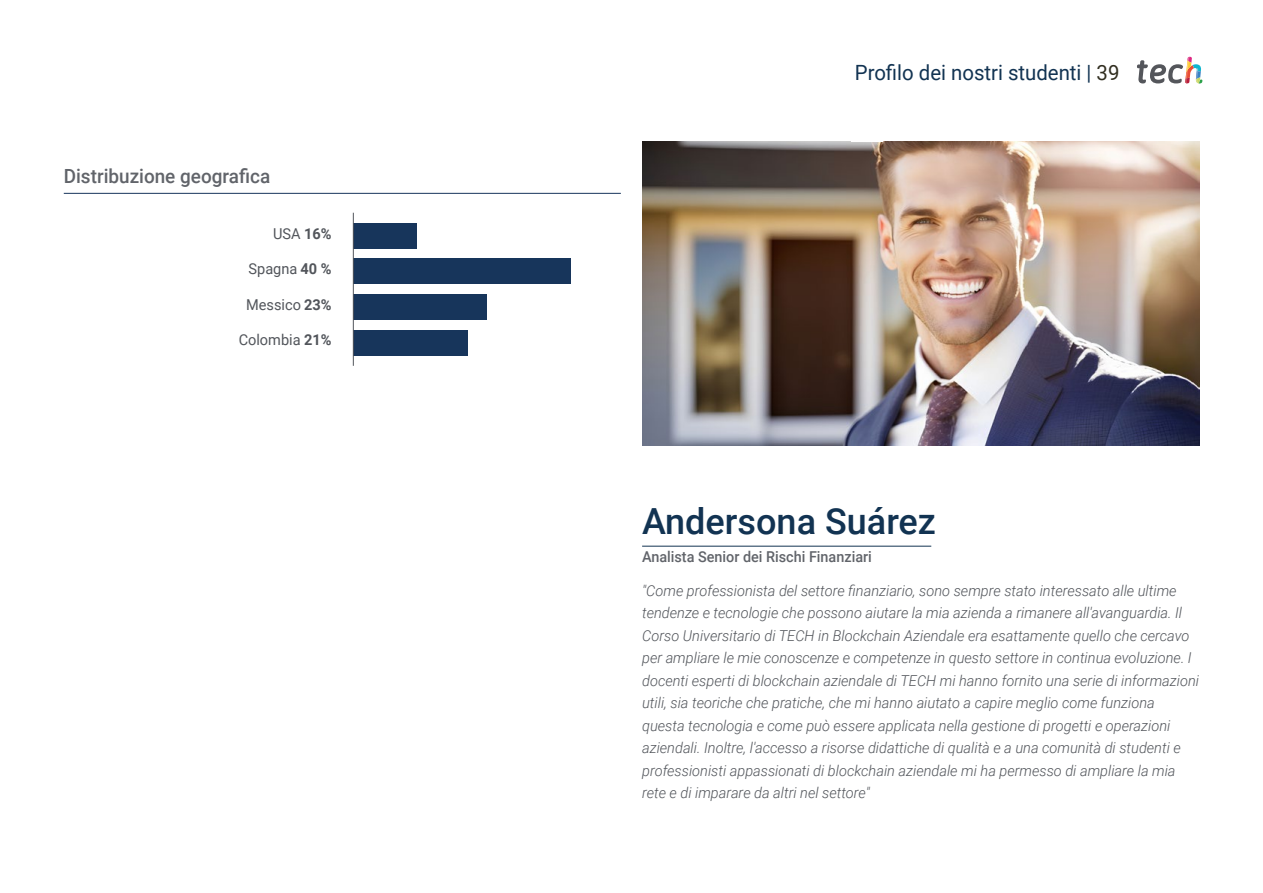
<style>
.page{position:relative;width:1263px;height:893px;background:#fff}
.page>*{position:absolute;margin:0;border:0;box-sizing:border-box;transform-origin:0 0}
.t1{font:500 36px "Roboto";color:#123352}
.t2{font:21px "Roboto";color:#123352}
.t3{font:500 19.5px "Roboto";color:#61646a}
.t4{font:italic 300 15px/22.5px "Roboto";color:#52555b}
.t5{font:15px "Roboto";color:#52555b}
.t6{font:500 15px "Roboto";color:#61646a;scale:.96 1}
.s1{font-weight:700}
.s2{color:#312e20}
</style>
<div class="page">
<hr style="left:642px;top:546px;width:289px;height:1px;background:#123352">
<svg style="left:1137px;top:57px;width:65px;height:27px"></svg>
<hr style="left:64px;top:193px;width:557px;height:1px;background:#17355b">
<div style="left:353px;top:223px;width:64px;height:26px;background:#17355b"></div>
<div style="left:353px;top:259px;width:218px;height:25px;background:#17355b"></div>
<div style="left:353px;top:294px;width:134px;height:26px;background:#17355b"></div>
<div style="left:353px;top:330px;width:115px;height:25px;background:#17355b"></div>
<hr style="left:353px;top:213px;width:1px;height:153px;background:#52555b">
<img style="left:642px;top:141px;width:557px;height:304px">
<h3 class="t3" style="left:64px;top:162px;width:208px">Distribuzione geografica</h3>
<p class="t5" style="left:273px;top:223px;width:60px">USA <span class="s1">16%</span></p>
<p class="t5" style="left:249px;top:258px;width:85px">Spagna <span class="s1">40 %</span></p>
<p class="t5" style="left:246px;top:294px;width:87px">Messico <span class="s1">23%</span></p>
<p class="t5" style="left:239px;top:329px;width:95px">Colombia <span class="s1">21%</span></p>
<h2 class="t2" style="left:855px;top:57px;width:266px">Profilo dei nostri studenti | <span class="s2">39</span></h2>
<h1 class="t1" style="left:642px;top:496px;width:295px">Andersona Suárez</h1>
<p class="t6" style="left:642px;top:546px;width:241px">Analista Senior dei Rischi Finanziari</p>
<p class="t4" style="left:642px;top:579px;width:558px">"Come professionista del settore finanziario, sono sempre stato interessato alle ultime tendenze e tecnologie che possono aiutare la mia azienda a rimanere all'avanguardia. Il Corso Universitario di TECH in Blockchain Aziendale era esattamente quello che cercavo per ampliare le mie conoscenze e competenze in questo settore in continua evoluzione. I docenti esperti di blockchain aziendale di TECH mi hanno fornito una serie di informazioni utili, sia teoriche che pratiche, che mi hanno aiutato a capire meglio come funziona questa tecnologia e come può essere applicata nella gestione di progetti e operazioni aziendali. Inoltre, l'accesso a risorse didattiche di qualità e a una comunità di studenti e professionisti appassionati di blockchain aziendale mi ha permesso di ampliare la mia rete e di imparare da altri nel settore"</p>
</div>
